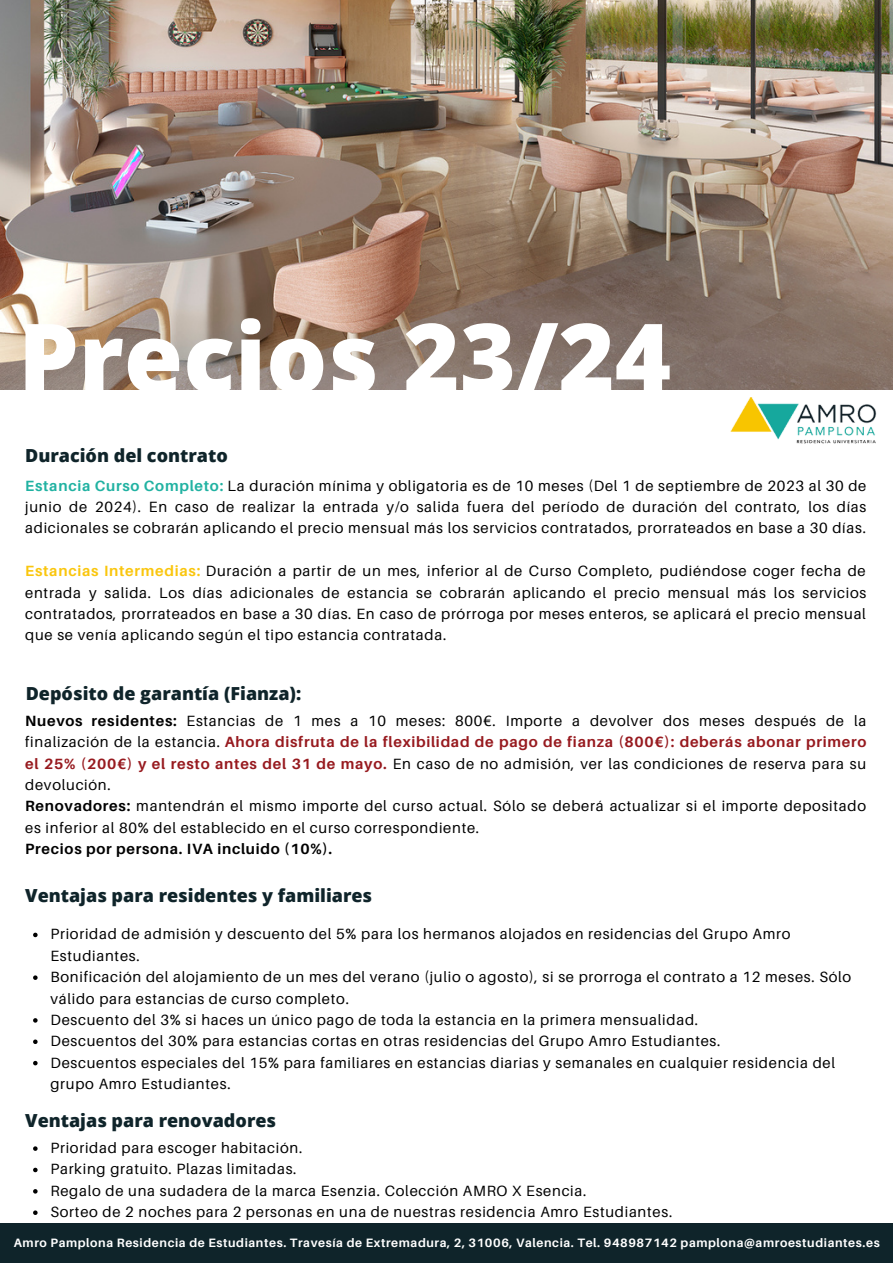
<style>
.page{position:relative;width:893px;height:1264px;background:#fff}
.page>*{position:absolute;margin:0;border:0;box-sizing:border-box;transform-origin:0 0}
.t1{font:800 96px "Open Sans";color:#fff}
.t2{font:800 18px "Open Sans";color:#0f242a}
.t3{font:14.85px/21.3px "Aileron";letter-spacing:.05em;color:#000}
.t4{font:700 14.85px "Aileron";letter-spacing:.05em;color:#000}
.t5{font:700 12.15px "Aileron";letter-spacing:.05em;color:#fff}
.s1{font-weight:700;color:#21b2a2}
.s2{font-weight:700;color:#fac60e}
.s3{font-weight:700}
.s4{font-weight:700;color:#971a1f}
</style>
<div class="page">
<div style="left:0;top:1223px;width:892px;height:39px;background:#0f242a"></div>
<svg style="left:33px;top:932px;width:5px;height:5px"></svg>
<svg style="left:33px;top:975px;width:5px;height:4px"></svg>
<svg style="left:33px;top:1018px;width:5px;height:4px"></svg>
<svg style="left:33px;top:1039px;width:5px;height:5px"></svg>
<svg style="left:33px;top:1060px;width:5px;height:5px"></svg>
<svg style="left:33px;top:1146px;width:5px;height:4px"></svg>
<svg style="left:33px;top:1167px;width:5px;height:5px"></svg>
<svg style="left:33px;top:1189px;width:5px;height:4px"></svg>
<svg style="left:33px;top:1210px;width:5px;height:4px"></svg>
<img style="left:0;top:0;width:892px;height:389px">
<img style="left:730px;top:397px;width:145px;height:47px">
<h1 class="t1" style="left:18px;top:290px;width:654px">Precios 23/24</h1>
<p class="t2" style="left:25px;top:442px;width:204px">Duración del contrato</p>
<p class="t3" style="left:25px;top:474px;width:842px;text-align:justify"><span class="s1">Estancia Curso Completo:</span> La duración mínima y obligatoria es de 10 meses (Del 1 de septiembre de 2023 al 30 de junio de 2024). En caso de realizar la entrada y/o salida fuera del período de duración del contrato, los días adicionales se cobrarán aplicando el precio mensual más los servicios contratados, prorrateados en base a 30 días.</p>
<p class="t3" style="left:25px;top:560px;width:842px;text-align:justify"><span class="s2">Estancias Intermedias:</span> Duración a partir de un mes, inferior al de Curso Completo, pudiéndose coger fecha de entrada y salida. Los días adicionales de estancia se cobrarán aplicando el precio mensual más los servicios contratados, prorrateados en base a 30 días. En caso de prórroga por meses enteros, se aplicará el precio mensual que se venía aplicando según el tipo estancia contratada.</p>
<p class="t2" style="left:26px;top:680px;width:277px">Depósito de garantía (Fianza):</p>
<p class="t3" style="left:25px;top:709px;width:842px"><span class="s3">Nuevos residentes:</span> Estancias de 1 mes a 10 meses: 800€. Importe a devolver dos meses después de la finalización de la estancia. <span class="s4">Ahora disfruta de la flexibilidad de pago de fianza (800€): deberás abonar primero el 25% (200€) y el resto antes del 31 de mayo.</span> En caso de no admisión, ver las condiciones de reserva para su devolución.<br><span class="s3">Renovadores:</span> mantendrán el mismo importe del curso actual. Sólo se deberá actualizar si el importe depositado es inferior al 80% del establecido en el curso correspondiente.</p>
<p class="t4" style="left:25px;top:839px;width:308px">Precios por persona. IVA incluido (10%).</p>
<p class="t2" style="left:25px;top:883px;width:348px">Ventajas para residentes y familiares</p>
<p class="t3" style="left:50px;top:923px;width:802px">Prioridad de admisión y descuento del 5% para los hermanos alojados en residencias del Grupo Amro Estudiantes.<br>Bonificación del alojamiento de un mes del verano (julio o agosto), si se prorroga el contrato a 12 meses. Sólo válido para estancias de curso completo.<br>Descuento del 3% si haces un único pago de toda la estancia en la primera mensualidad.<br>Descuentos del 30% para estancias cortas en otras residencias del Grupo Amro Estudiantes.<br>Descuentos especiales del 15% para familiares en estancias diarias y semanales en cualquier residencia del grupo Amro Estudiantes.</p>
<p class="t2" style="left:25px;top:1107px;width:252px">Ventajas para renovadores</p>
<p class="t3" style="left:50px;top:1136px;width:623px">Prioridad para escoger habitación.<br>Parking gratuito. Plazas limitadas.<br>Regalo de una sudadera de la marca Esenzia. Colección AMRO X Esencia.<br>Sorteo de 2 noches para 2 personas en una de nuestras residencia Amro Estudiantes.</p>
<p class="t5" style="left:14px;top:1234px;width:867px">Amro Pamplona Residencia de Estudiantes. Travesía de Extremadura, 2, 31006, Valencia. Tel. 948987142 pamplona@amroestudiantes.es</p>
</div>
